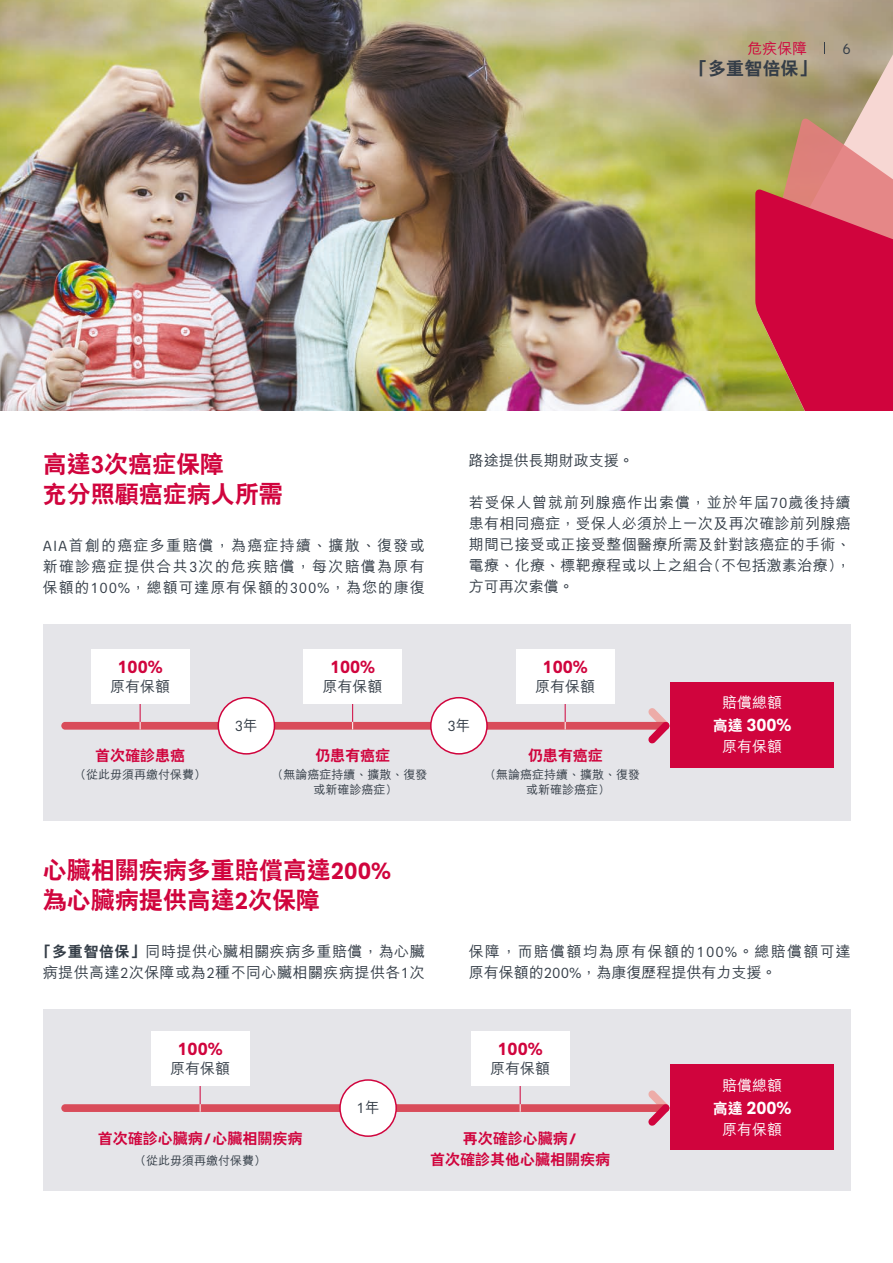
<style>
.page{position:relative;width:893px;height:1263px;background:#fff}
.page>*{position:absolute;margin:0;border:0;box-sizing:border-box;transform-origin:0 0}
.t1{font:800 24px/30px "C Hei 2 HK";color:#d0043d}
.t2{font:700 18px "AIA Everest";color:#d0043d}
.t3{font:700 18px "AIA Everest";color:#fff}
.t4{font:800 18px "C Hei 2 HK";color:#343d47}
.t5{font:500 15px/21px "M Hei HK";letter-spacing:.03em;color:#343d47;text-align:justify}
.t6{font:800 15px/21px "C Hei 2 HK";color:#d0043d;text-align:center}
.t7{font:500 15px/21px "M Hei HK";letter-spacing:.085em;color:#343d47}
.t8{font:500 15px "M Hei HK";color:#fff}
.t9{font:500 15px "M Hei HK";color:#343d47}
.t10{font:15px "AIA Everest";color:#343d47}
.t11{font:500 15px "M Hei HK";color:#d0043d}
.t12{font:500 12px/15px "M Hei HK";color:#343d47;text-align:center}
.s1{font-family:"AIA Everest";font-weight:400}
.s2{font-family:"M Hei HK";font-weight:500}
.s3{font-family:"C Hei 2 HK";font-weight:800;font-size:15px}
.s4{font-family:"AIA Everest";font-weight:700}
.s5{font-family:"C Hei 2 HK";font-weight:800}
</style>
<div class="page">
<img style="left:0;top:0;width:893px;height:410px">
<svg style="left:756px;top:47px;width:137px;height:72px;background:#b3a384"></svg>
<svg style="left:755px;top:119px;width:138px;height:291px;background:#ce3f53"></svg>
<div style="left:43px;top:624px;width:807px;height:197px;background:#e5e5e9"></div>
<div style="left:670px;top:682px;width:164px;height:85px;background:#d0043d"></div>
<div style="left:218px;top:698px;width:56px;height:56px;background:#fff;border-radius:50%"></div>
<div style="left:218px;top:697px;width:57px;height:58px;border:2px solid #d0043d;border-radius:50%"></div>
<div style="left:431px;top:698px;width:56px;height:56px;background:#fff;border-radius:50%"></div>
<div style="left:430px;top:697px;width:58px;height:58px;border:2px solid #d0043d;border-radius:50%"></div>
<hr style="left:140px;top:671px;width:1px;height:51px;background:#d0043d">
<div style="left:91px;top:649px;width:98px;height:55px;background:#fff"></div>
<hr style="left:352px;top:671px;width:1px;height:51px;background:#d0043d">
<div style="left:303px;top:649px;width:99px;height:55px;background:#fff"></div>
<hr style="left:565px;top:671px;width:1px;height:51px;background:#d0043d">
<svg style="left:61px;top:708px;width:609px;height:36px"></svg>
<div style="left:516px;top:649px;width:98px;height:55px;background:#fff"></div>
<div style="left:43px;top:1009px;width:807px;height:182px;background:#e5e5e9"></div>
<div style="left:670px;top:1065px;width:164px;height:85px;background:#d0043d"></div>
<div style="left:340px;top:1080px;width:56px;height:56px;background:#fff;border-radius:50%"></div>
<div style="left:339px;top:1079px;width:58px;height:58px;border:2px solid #d0043d;border-radius:50%"></div>
<hr style="left:200px;top:1053px;width:1px;height:51px;background:#d0043d">
<div style="left:151px;top:1031px;width:98px;height:55px;background:#fff"></div>
<hr style="left:520px;top:1053px;width:1px;height:51px;background:#d0043d">
<svg style="left:61px;top:1090px;width:609px;height:36px"></svg>
<div style="left:471px;top:1031px;width:98px;height:55px;background:#fff"></div>
<p class="t11" style="left:747px;top:37px;width:61px">危疾保障</p>
<p class="t10" style="left:842px;top:40px;width:10px">6</p>
<p class="t4" style="left:690px;top:60px;width:128px">「多重智倍保」</p>
<h1 class="t1" style="left:43px;top:449px;width:241px">高達3次癌症保障　<br>充分照顧癌症病人所需</h1>
<p class="t5" style="left:43px;top:533px;width:383px"><span class="s1">AIA</span>首創的癌症多重賠償，為癌症持續、擴散、復發或新確診癌症提供合共<span class="s1">3</span>次的危疾賠償，每次賠償為原有保額的<span class="s1">100%</span>，總額可達原有保額的<span class="s1">300%</span>，為您的康復</p>
<p class="t9" style="left:469px;top:450px;width:166px">路途提供長期財政支援。</p>
<p class="t5" style="left:469px;top:491px;width:384px">若受保人曾就前列腺癌作出索償，並於年屆<span class="s1">70</span>歲後持續患有相同癌症，受保人必須於上一次及再次確診前列腺癌期間已接受或正接受整個醫療所需及針對該癌症的手術、電療、化療、標靶療程或以上之組合(不包括激素治療)，方可再次索償。</p>
<p class="t2" style="left:118px;top:656px;width:47px">100%</p>
<p class="t5" style="left:110px;top:675px;width:61px">原有保額</p>
<p class="t2" style="left:330px;top:656px;width:47px">100%</p>
<p class="t5" style="left:323px;top:675px;width:61px">原有保額</p>
<p class="t2" style="left:543px;top:656px;width:47px">100%</p>
<p class="t5" style="left:535px;top:675px;width:61px">原有保額</p>
<p class="t6" style="left:95px;top:745px;width:91px">首次確診患癌</p>
<p class="t12" style="left:74px;top:766px;width:134px">（從此毋須再繳付保費）</p>
<p class="t10" style="left:235px;top:717px;width:25px">3<span class="s2">年</span></p>
<p class="t10" style="left:447px;top:717px;width:25px">3<span class="s2">年</span></p>
<p class="t6" style="left:315px;top:745px;width:76px">仍患有癌症</p>
<p class="t12" style="left:278px;top:766px;width:151px">(無論癌症持續、擴散、復發或新確診癌症)</p>
<p class="t6" style="left:528px;top:745px;width:76px">仍患有癌症</p>
<p class="t12" style="left:490px;top:766px;width:151px">(無論癌症持續、擴散、復發或新確診癌症)</p>
<p class="t8" style="left:722px;top:692px;width:61px">賠償總額</p>
<p class="t3" style="left:713px;top:714px;width:80px"><span class="s3">高達</span> 300%</p>
<p class="t8" style="left:722px;top:736px;width:61px">原有保額</p>
<h1 class="t1" style="left:43px;top:854px;width:350px">心臟相關疾病多重賠償高達<span class="s4">200%</span>為心臟病提供高達<span class="s4">2</span>次保障</h1>
<p class="t5" style="left:37px;top:939px;width:389px;text-align:center"><span class="s5">「多重智倍保」</span>同時提供心臟相關疾病多重賠償，為心臟病提供高達<span class="s1">2</span>次保障或為<span class="s1">2</span>種不同心臟相關疾病提供各<span class="s1">1</span>次</p>
<p class="t7" style="left:469px;top:939px;width:383px">保障，而賠償額均為原有保額的<span class="s1">100%</span>。總賠償額可達原有保額的<span class="s1">200%</span>，為康復歷程提供有力支援。</p>
<p class="t2" style="left:178px;top:1038px;width:47px">100%</p>
<p class="t5" style="left:170px;top:1057px;width:62px">原有保額</p>
<p class="t6" style="left:98px;top:1127px;width:206px">首次確診心臟病<span class="s4">/</span>心臟相關疾病</p>
<p class="t12" style="left:134px;top:1152px;width:134px">（從此毋須再繳付保費）</p>
<p class="t10" style="left:357px;top:1099px;width:25px">1<span class="s2">年</span></p>
<p class="t2" style="left:498px;top:1038px;width:47px">100%</p>
<p class="t5" style="left:490px;top:1057px;width:61px">原有保額</p>
<p class="t6" style="left:430px;top:1127px;width:181px">再次確診心臟病<span class="s4">/<br></span>首次確診其他心臟相關疾病</p>
<p class="t8" style="left:722px;top:1074px;width:61px">賠償總額</p>
<p class="t3" style="left:713px;top:1097px;width:80px"><span class="s3">高達</span> 200%</p>
<p class="t8" style="left:722px;top:1118px;width:61px">原有保額</p>
</div>
